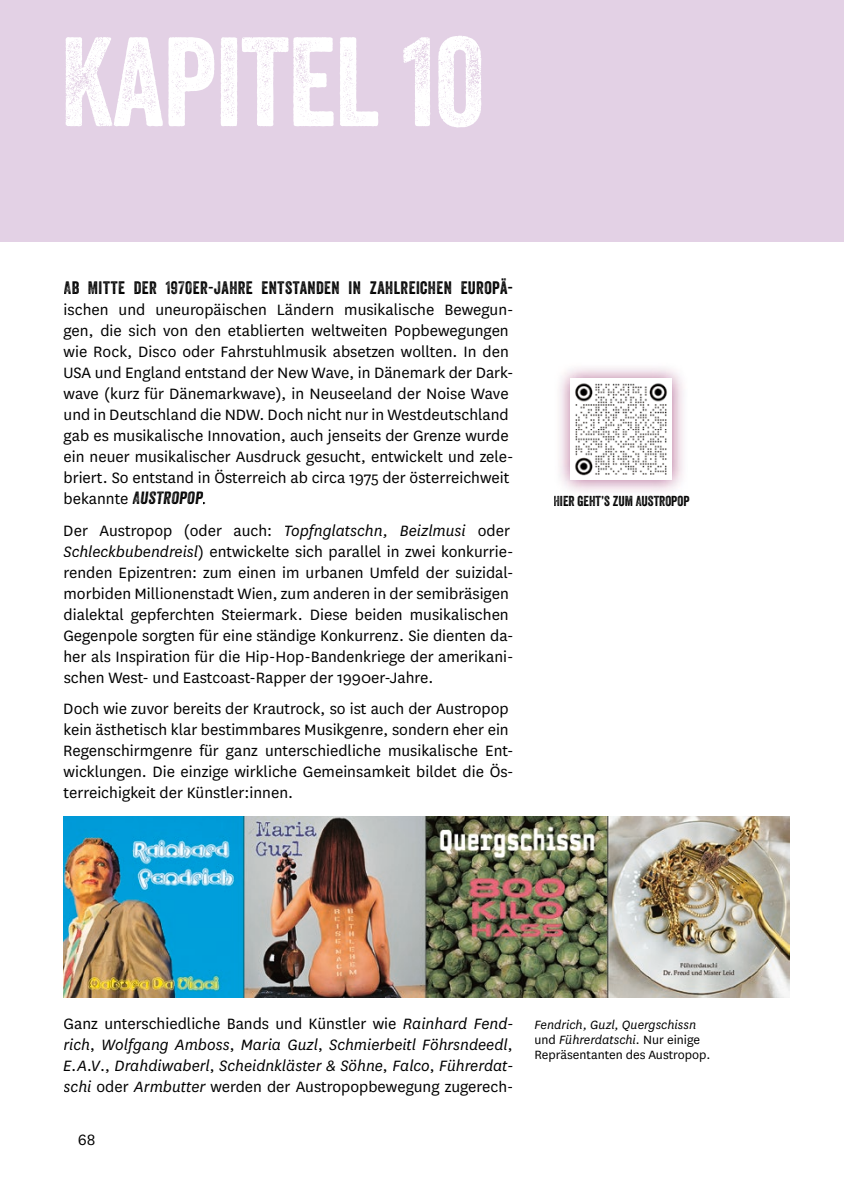
<style>
.page{position:relative;width:844px;height:1191px;background:#fff}
.page>*{position:absolute;margin:0;border:0;box-sizing:border-box;transform-origin:0 0}
.t1{font:122.5px "Veneer Two";letter-spacing:-.01em;color:#fff}
.t2{font:17.5px/21px "National";color:#000}
.t3{font:italic 17.5px/21px "National";color:#000;text-align:justify}
.t4{font:17.5px "Veneer Two";letter-spacing:.025em;color:#000}
.t5{font:italic 14px/14.9px "National";color:#000}
.t6{font:14px "Veneer Two";color:#000}
.s1{font-family:"Veneer Two";font-style:italic}
.s2{font-style:italic}
.s3{font-style:normal}
</style>
<div class="page">
<div style="left:0;top:0;width:843px;height:242px;background:#e3d1e5"></div>
<img style="left:559px;top:368px;width:125px;height:124px">
<img style="left:570px;top:379px;width:101px;height:100px">
<img style="left:63px;top:816px;width:726px;height:182px">
<h1 class="t1" style="left:60px;top:38px;width:426px">KAPITEL 10</h1>
<p class="t4" style="left:64px;top:281px;width:450px">AB MITTE DER 1970ER-JAHRE ENTSTANDEN IN ZAHLREICHEN EUROPÄ-</p>
<p class="t2" style="left:63px;top:298px;width:451px">ischen und uneuropäischen Ländern musikalische Bewegun&shy;gen, die sich von den etablierten weltweiten Popbewegungen wie Rock, Disco oder Fahrstuhlmusik absetzen wollten. In den USA und England entstand der New Wave, in Dänemark der Dark&shy;wave (kurz für Dänemarkwave), in Neuseeland der Noise Wave und in Deutschland die NDW. Doch nicht nur in Westdeutschland gab es musikalische Innovation, auch jenseits der Grenze wurde ein neuer musikalischer Ausdruck gesucht, entwickelt und zele&shy;briert. So entstand in Österreich ab circa 1975 der österreichweit bekannte <span class="s1">AUSTROPOP</span>.</p>
<p class="t2" style="left:63px;top:519px;width:451px">Der Austropop (oder auch: <span class="s2">Topfnglatschn, Beizlmusi</span> oder <span class="s2">Schleck bubendreisl</span>) entwickelte sich parallel in zwei konkurrie&shy;renden Epizentren: zum einen im urbanen Umfeld der suizidal&shy;morbiden Millionenstadt Wien, zum anderen in der semibräsigen dialektal gepferchten Steiermark. Diese beiden musikalischen Gegenpole sorgten für eine ständige Konkurrenz. Sie dienten da&shy;her als Inspiration für die Hip-Hop-Bandenkriege der amerikani&shy;schen West- und Eastcoast-Rapper der 1990er-Jahre.</p>
<p class="t2" style="left:63px;top:697px;width:451px">Doch wie zuvor bereits der Krautrock, so ist auch der Austropop kein ästhetisch klar bestimmbares Musikgenre, sondern eher ein Regenschirmgenre für ganz unterschiedliche musikalische Ent&shy;wicklungen. Die einzige wirkliche Gemeinsamkeit bildet die Ös&shy;terreichigkeit der Künstler:innen.</p>
<p class="t6" style="left:553px;top:496px;width:137px">HIER GEHT’S ZUM AUSTROPOP</p>
<p class="t3" style="left:63px;top:1013px;width:451px"><span class="s3">Ganz unterschiedliche Bands und Künstler wie</span> Rainhard Fend&shy;rich<span class="s3">,</span> Wolfgang Amboss<span class="s3">,</span> Maria Guzl<span class="s3">,</span> Schmierbeitl Föhrsndeedl<span class="s3">, </span>E.A.V<span class="s3">.,</span> Drahdiwaberl<span class="s3">,</span> Scheidnkläster &amp; Söhne<span class="s3">,</span> Falco<span class="s3">,</span> Führerdat&shy;schi <span class="s3">oder</span> Armbutter <span class="s3">werden der Austropopbewegung zugerech-</span></p>
<p class="t2" style="left:78px;top:1128px;width:19px">68</p>
<p class="t5" style="left:534px;top:1017px;width:177px">Fendrich, Guzl, Quergschissn <span class="s3">und</span> Führerdatschi. <span class="s3">Nur einige<br>Repräsentanten des Austropop.</span></p>
</div>
